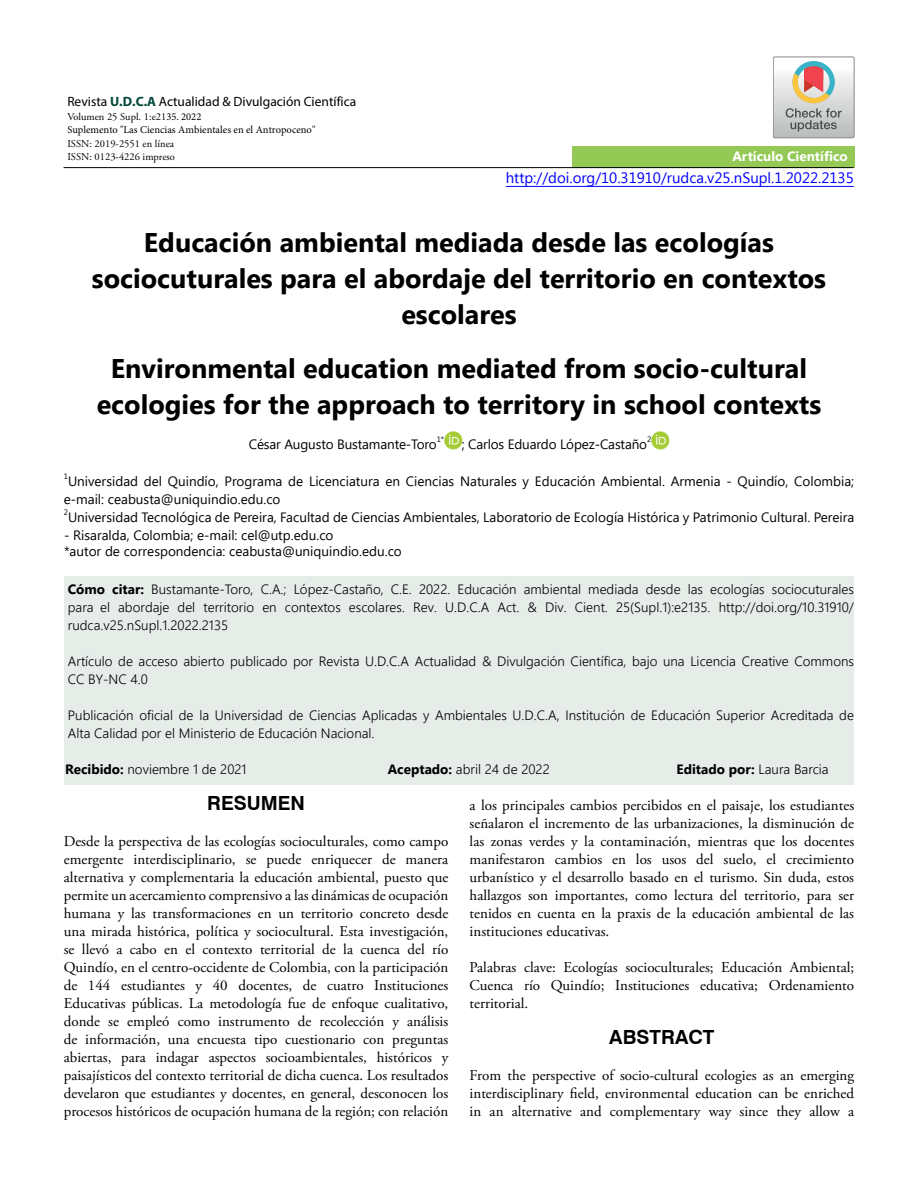
<style>
.page{position:relative;width:918px;height:1188px;background:#fff}
.page>*{position:absolute;margin:0;border:0;box-sizing:border-box;transform-origin:0 0}
.t1{font:700 27px/36px "Segoe UI";color:#000;text-align:center}
.t2{font:700 19.5px "Swiss 721 BT";color:#000}
.t3{font:15px/18px "Adobe Garamond Pro";color:#000;text-align:justify}
.t4{font:15px "Segoe UI";color:#00f}
.t5{font:300 13.5px/18px "Segoe UI";color:#000}
.t6{font:13.5px/18px "Segoe UI";color:#000}
.t7{font:13.5px "Myriad Pro";color:#000}
.t8{font:700 13.5px "Segoe UI";color:#000}
.t9{font:700 13.5px "Segoe UI";color:#fff}
.t10{font:10.5px/13.5px "Adobe Garamond Pro";color:#000}
.t11{font:10.5px "Minion Pro";color:#000}
.t12{font:7.8px "Segoe UI";color:#000}
.s1{font-weight:700;color:#00483a}
.s2{font-family:"Minion Pro"}
.s3{font-weight:700}
.s4{font-weight:300}
</style>
<div class="page">
<div style="left:64px;top:576px;width:790px;height:208px;background:#e6ede9"></div>
<hr style="left:506px;top:186px;width:348px;height:1px;background:#00f">
<div style="left:572px;top:146px;width:282px;height:22px;background:#93c954"></div>
<hr style="left:64px;top:167px;width:790px;height:1px;background:#000">
<svg style="left:773px;top:57px;width:81px;height:81px"></svg>
<img style="left:444px;top:431px;width:18px;height:18px">
<img style="left:651px;top:431px;width:18px;height:18px">
<p class="t7" style="left:67px;top:93px;width:290px">Revista <span class="s1">U.D.C.A</span> Actualidad &amp; Divulgación Científica</p>
<p class="t10" style="left:67px;top:110px;width:136px">Volumen 25 Supl. 1:e21<span class="s2">35. 2022</span></p>
<p class="t11" style="left:67px;top:123px;width:249px">Suplemento "Las Ciencias Ambientales en el Antropoceno"</p>
<p class="t10" style="left:67px;top:137px;width:109px">ISSN: 2019-2551 en línea<br>ISSN: 0123-4226 impreso</p>
<p class="t9" style="left:732px;top:147px;width:117px">Artículo Científico</p>
<p class="t4" style="left:506px;top:169px;width:350px">http://doi.org/10.31910/rudca.v25.nSupl.1.2022.2135</p>
<h1 class="t1" style="left:92px;top:223px;width:736px">Educación ambiental mediada desde las ecologías sociocuturales para el abordaje del territorio en contextos escolares</h1>
<h1 class="t1" style="left:97px;top:349px;width:726px">Environmental education mediated from socio-cultural ecologies for the approach to territory in school contexts</h1>
<p class="t6" style="left:249px;top:435px;width:190px">César Augusto Bustamante-Toro</p>
<p class="t12" style="left:437px;top:435px;width:9px">1*</p>
<p class="t6" style="left:462px;top:435px;width:187px">; Carlos Eduardo López-Castaño</p>
<p class="t12" style="left:647px;top:435px;width:6px">2</p>
<p class="t12" style="left:64px;top:472px;width:6px">1</p>
<p class="t6" style="left:64px;top:472px;width:792px;text-indent:4px">Universidad del Quindío, Programa de Licenciatura en Ciencias Naturales y Educación Ambiental. Armenia - Quindío, Colombia; e-mail: ceabusta@uniquindio.edu.co</p>
<p class="t12" style="left:64px;top:508px;width:6px">2</p>
<p class="t6" style="left:68px;top:508px;width:788px">Universidad Tecnológica de Pereira, Facultad de Ciencias Ambientales, Laboratorio de Ecología Histórica y Patrimonio Cultural. Pereira</p>
<p class="t6" style="left:64px;top:527px;width:339px;line-height:15.8px">- Risaralda, Colombia; e-mail: cel@utp.edu.co<br>*autor de correspondencia: ceabusta@uniquindio.edu.co</p>
<p class="t5" style="left:68px;top:580px;width:788px;text-align:justify"><span class="s3">Cómo citar:</span> Bustamante-Toro, C.A.; López-Castaño, C.E. 2022. Educación ambiental mediada desde las ecologías sociocuturales para el abordaje del territorio en contextos escolares. Rev. U.D.C.A Act. &amp; Div. Cient. 25(Supl.1):e2135. http://doi.org/10.31910/ rudca.v25.nSupl.1.2022.2135</p>
<p class="t5" style="left:68px;top:652px;width:788px">Artículo de acceso abierto publicado por Revista U.D.C.A Actualidad &amp; Divulgación Científica, bajo una Licencia Creative Commons<br>CC BY-NC 4.0</p>
<p class="t5" style="left:68px;top:706px;width:788px">Publicación oficial de la Universidad de Ciencias Aplicadas y Ambientales U.D.C.A, Institución de Educación Superior Acreditada de<br>Alta Calidad por el Ministerio de Educación Nacional.</p>
<p class="t5" style="left:65px;top:760px;width:183px"><span class="s3">Recibido:</span> noviembre 1 de 2021</p>
<p class="t5" style="left:388px;top:760px;width:164px"><span class="s3">Aceptado:</span> abril 24 de 2022</p>
<p class="t8" style="left:677px;top:760px;width:154px">Editado por: <span class="s4">Laura Barcia</span></p>
<h2 class="t2" style="left:207px;top:791px;width:99px">RESUMEN</h2>
<p class="t3" style="left:64px;top:833px;width:386px">Desde la perspectiva de las ecologías socioculturales, como campo emergente interdisciplinario, se puede enriquecer de manera alternativa y complementaria la educación ambiental, puesto que permite un acercamiento comprensivo a las dinámicas de ocupación humana y las transformaciones en un territorio concreto desde una mirada histórica, política y sociocultural. Esta investigación, se llevó a cabo en el contexto territorial de la cuenca del río Quindío, en el centro-occidente de Colombia, con la participación de 144 estudiantes y 40 docentes, de cuatro Instituciones Educativas públicas. La metodología fue de enfoque cualitativo, donde se empleó como instrumento de recolección y análisis de información, una encuesta tipo cuestionario con preguntas abiertas, para indagar aspectos socioambientales, históricos y paisajísticos del contexto territorial de dicha cuenca. Los resultados develaron que estudiantes y docentes, en general, desconocen los procesos históricos de ocupación humana de la región; con relación</p>
<p class="t3" style="left:470px;top:797px;width:386px">a los principales cambios percibidos en el paisaje, los estudiantes señalaron el incremento de las urbanizaciones, la disminución de las zonas verdes y la contaminación, mientras que los docentes manifestaron cambios en los usos del suelo, el crecimiento urbanístico y el desarrollo basado en el turismo. Sin duda, estos hallazgos son importantes, como lectura del territorio, para ser tenidos en cuenta en la praxis de la educación ambiental de las instituciones educativas.</p>
<p class="t3" style="left:470px;top:959px;width:386px">Palabras clave: Ecologías socioculturales; Educación Ambiental; Cuenca río Quindío; Instituciones educativa; Ordenamiento territorial.</p>
<h2 class="t2" style="left:609px;top:1025px;width:107px">ABSTRACT</h2>
<p class="t3" style="left:470px;top:1067px;width:386px">From the perspective of socio-cultural ecologies as an emerging interdisciplinary field, environmental education can be enriched in an alternative and complementary way since they allow a</p>
</div>
